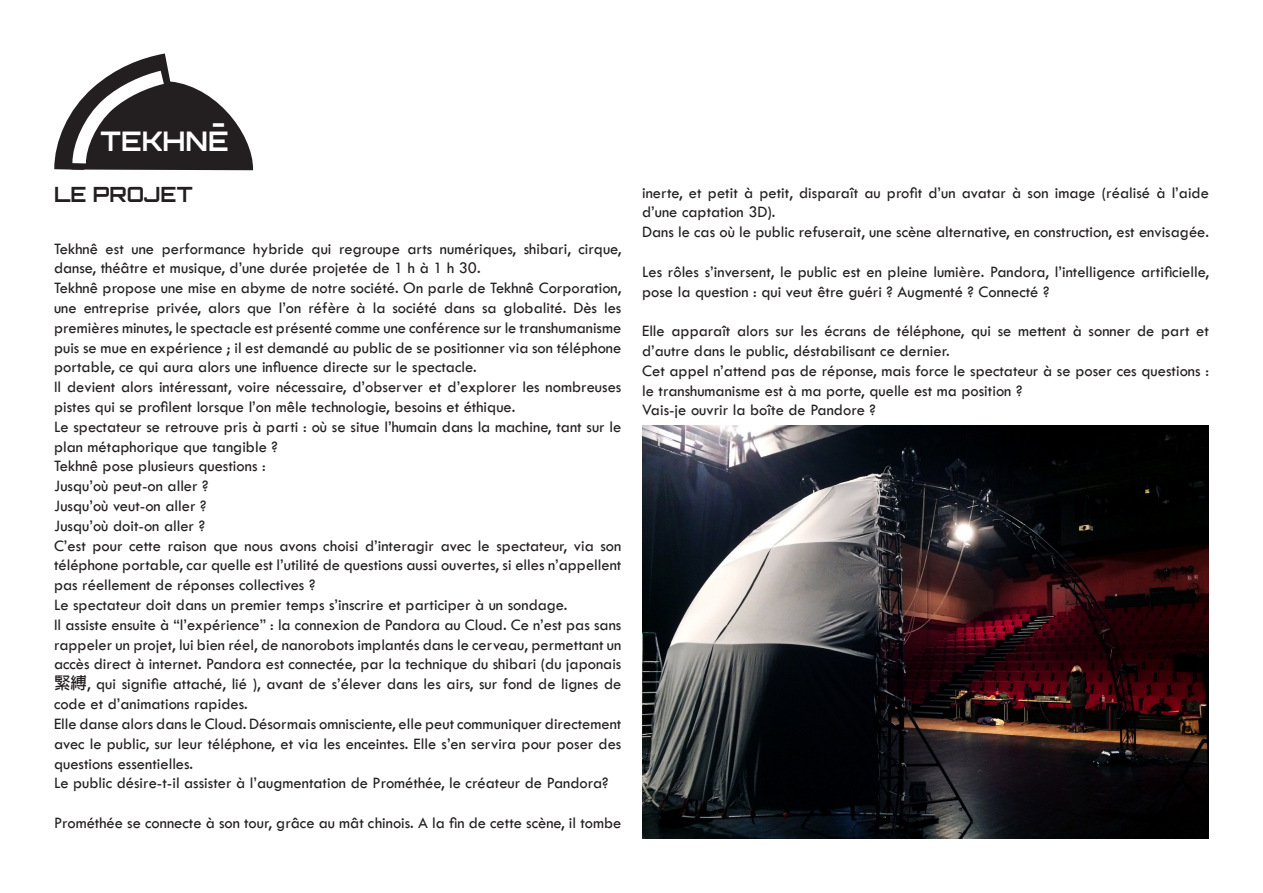
<style>
.page{position:relative;width:1263px;height:893px;background:#fff}
.page>*{position:absolute;margin:0;border:0;box-sizing:border-box;transform-origin:0 0}
.t1{font:700 27px "Orbitron";color:#fff}
.t2{font:700 21px "Orbitron";color:#231f20}
.t3{font:16.5px/19.8px "Tw Cen";color:#231f20}
.s1{font-family:"Adobe Fan Heiti Std";font-weight:700}
</style>
<div class="page">
<svg style="left:54px;top:53px;width:200px;height:118px"></svg>
<img style="left:643px;top:426px;width:566px;height:413px">
<h1 class="t1" style="left:212px;top:107px;width:15px">-</h1>
<h1 class="t1" style="left:101px;top:125px;width:130px">TEKHNE</h1>
<p class="t2" style="left:54px;top:182px;width:140px">LE PROJET</p>
<p class="t3" style="left:54px;top:238px;width:569px">Tekhnê est une performance hybride qui regroupe arts numériques, shibari, cirque, danse, théâtre et musique, d’une durée projetée de 1 h à 1 h 30.</p>
<p class="t3" style="left:54px;top:278px;width:569px;text-align:justify">Tekhnê propose une mise en abyme de notre société. On parle de Tekhnê Corporation, une entreprise privée, alors que l’on réfère à la société dans sa globalité. Dès les premières minutes, le spectacle est présenté comme une conférence sur le transhumanisme puis se mue en expérience ; il est demandé au public de se positionner via son téléphone portable, ce qui aura alors une influence directe sur le spectacle.</p>
<p class="t3" style="left:54px;top:377px;width:569px">Il devient alors intéressant, voire nécessaire, d’observer et d’explorer les nombreuses pistes qui se profilent lorsque l’on mêle technologie, besoins et éthique.</p>
<p class="t3" style="left:54px;top:417px;width:569px">Le spectateur se retrouve pris à parti : où se situe l’humain dans la machine, tant sur le plan métaphorique que tangible ?</p>
<p class="t3" style="left:54px;top:456px;width:213px">Tekhnê pose plusieurs questions :</p>
<p class="t3" style="left:54px;top:476px;width:156px">Jusqu’où peut-on aller ?</p>
<p class="t3" style="left:54px;top:496px;width:154px">Jusqu’où veut-on aller ?</p>
<p class="t3" style="left:54px;top:516px;width:153px">Jusqu’où doit-on aller ?</p>
<p class="t3" style="left:54px;top:535px;width:569px;text-align:justify">C’est pour cette raison que nous avons choisi d’interagir avec le spectateur, via son téléphone portable, car quelle est l’utilité de questions aussi ouvertes, si elles n’appellent pas réellement de réponses collectives ?</p>
<p class="t3" style="left:54px;top:595px;width:515px">Le spectateur doit dans un premier temps s’inscrire et participer à un sondage.</p>
<p class="t3" style="left:54px;top:615px;width:569px;text-align:justify">Il assiste ensuite à “l’expérience” : la connexion de Pandora au Cloud. Ce n’est pas sans rappeler un projet, lui bien réel, de nanorobots implantés dans le cerveau, permettant un accès direct à internet. Pandora est connectée, par la technique du shibari (du japonais<span class="s1">緊縛</span>, qui signifie attaché, lié ), avant de s’élever dans les airs, sur fond de lignes de code et d’animations rapides.</p>
<p class="t3" style="left:54px;top:714px;width:569px;text-align:justify">Elle danse alors dans le Cloud. Désormais omnisciente, elle peut communiquer directement avec le public, sur leur téléphone, et via les enceintes. Elle s’en servira pour poser des questions essentielles.</p>
<p class="t3" style="left:54px;top:773px;width:556px">Le public désire-t-il assister à l’augmentation de Prométhée, le créateur de Pandora?</p>
<p class="t3" style="left:54px;top:813px;width:569px">Prométhée se connecte à son tour, grâce au mât chinois. A la fin de cette scène, il tombe</p>
<p class="t3" style="left:642px;top:182px;width:568px">inerte, et petit à petit, disparaît au profit d’un avatar à son image (réalisé à l’aide d’une captation 3D).</p>
<p class="t3" style="left:642px;top:222px;width:568px">Dans le cas où le public refuserait, une scène alternative, en construction, est envisagée.</p>
<p class="t3" style="left:642px;top:262px;width:568px">Les rôles s’inversent, le public est en pleine lumière. Pandora, l’intelligence artificielle, pose la question : qui veut être guéri ? Augmenté ? Connecté ?</p>
<p class="t3" style="left:642px;top:321px;width:568px">Elle apparaît alors sur les écrans de téléphone, qui se mettent à sonner de part et d’autre dans le public, déstabilisant ce dernier.</p>
<p class="t3" style="left:642px;top:361px;width:568px">Cet appel n’attend pas de réponse, mais force le spectateur à se poser ces questions : le transhumanisme est à ma porte, quelle est ma position ?</p>
<p class="t3" style="left:642px;top:400px;width:235px">Vais-je ouvrir la boîte de Pandore ?</p>
</div>
